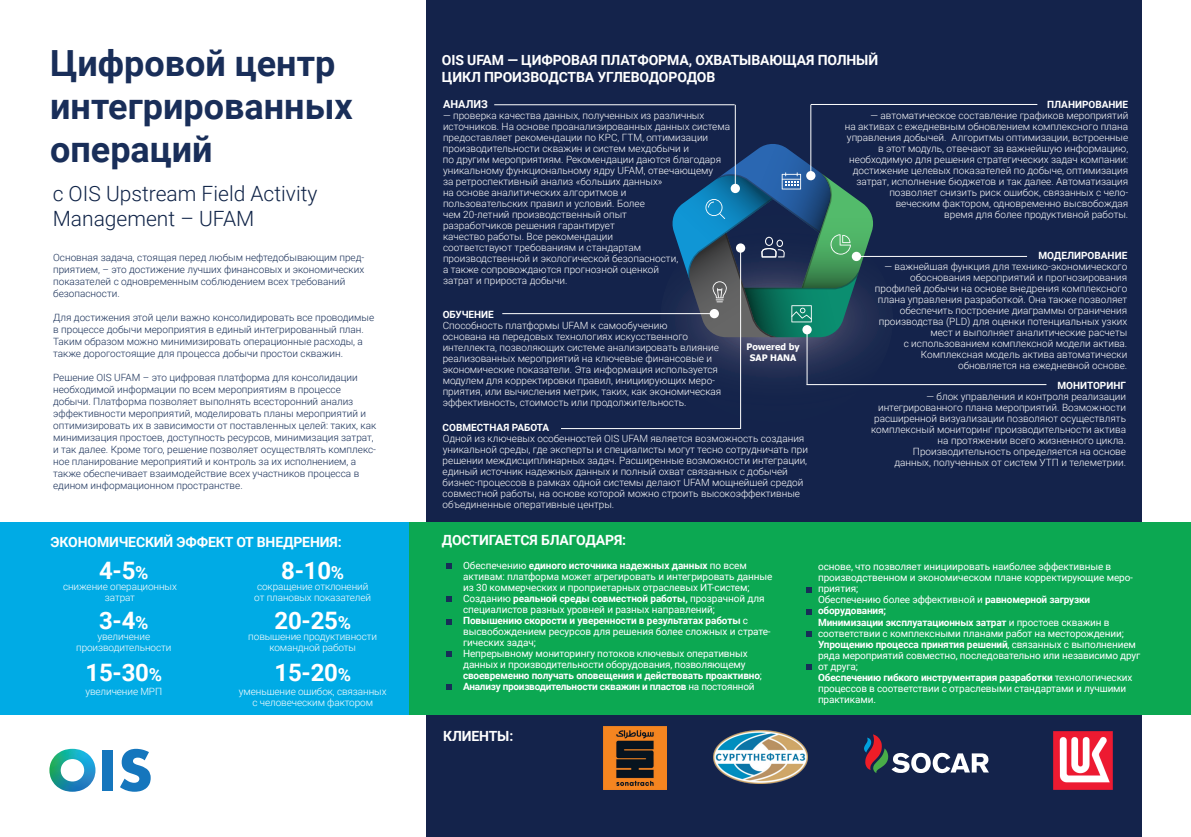
<style>
.page{position:relative;width:1191px;height:837px;background:#fff}
.page>*{position:absolute;margin:0;border:0;box-sizing:border-box;transform-origin:0 0}
.t1{font:700 36px/43.2px "Roboto";color:#192e59}
.t2{font:700 24px/49.4px "Roboto";letter-spacing:-.01em;color:#fff}
.t3{font:300 21px/25.2px "Roboto";color:#0f2347}
.t4{font:700 14px/16.8px "Roboto";letter-spacing:-.01em;color:#fff}
.t5{font:700 11px "Roboto";color:#fff}
.t6{font:300 10px/11px "Roboto";color:#fff}
.t7{font:10px/11px "Roboto";letter-spacing:-.015em;color:#fff}
.t8{font:300 10px/12px "Roboto";color:#172e57}
.t9{font:700 10px "Roboto";color:#fff}
.t10{font:700 9px/11px "Tahoma";color:#fff;text-align:center}
.s1{font-size:18px}
.s2{font-weight:700}
</style>
<div class="page">
<div style="left:426px;top:0;width:715px;height:836px;background:#14234b"></div>
<svg style="left:660px;top:255px;width:233px;height:167px"></svg>
<svg style="left:670px;top:142px;width:205px;height:195px"></svg>
<hr style="left:740px;top:248px;width:1px;height:181px;background:#fff">
<div style="left:405px;top:521px;width:786px;height:193px;background:#0ca852"></div>
<svg style="left:446px;top:563px;width:6px;height:6px"></svg>
<svg style="left:446px;top:596px;width:6px;height:5px"></svg>
<svg style="left:446px;top:619px;width:6px;height:5px"></svg>
<svg style="left:446px;top:651px;width:6px;height:5px"></svg>
<img style="left:1054px;top:731px;width:58px;height:58px">
<img style="left:603px;top:726px;width:64px;height:63px">
<hr style="left:811px;top:104px;width:226px;height:1px;background:#fff">
<hr style="left:810px;top:105px;width:1px;height:68px;background:#fff">
<hr style="left:735px;top:105px;width:1px;height:83px;background:#fff">
<hr style="left:858px;top:256px;width:169px;height:1px;background:#fff">
<hr style="left:806px;top:384px;width:240px;height:1px;background:#fff">
<hr style="left:806px;top:330px;width:1px;height:54px;background:#fff">
<hr style="left:502px;top:313px;width:212px;height:1px;background:#fff">
<hr style="left:561px;top:428px;width:179px;height:1px;background:#fff">
<div style="left:0;top:521px;width:408px;height:193px;background:#00abe5"></div>
<svg style="left:806px;top:631px;width:6px;height:5px"></svg>
<svg style="left:806px;top:664px;width:6px;height:5px"></svg>
<svg style="left:806px;top:587px;width:6px;height:5px"></svg>
<svg style="left:806px;top:609px;width:6px;height:6px"></svg>
<svg style="left:864px;top:734px;width:125px;height:39px"></svg>
<div style="left:730px;top:184px;width:10px;height:9px;background:#fff;border-radius:50%"></div>
<div style="left:806px;top:171px;width:9px;height:9px;background:#fff;border-radius:50%"></div>
<div style="left:851px;top:252px;width:10px;height:9px;background:#fff;border-radius:50%"></div>
<div style="left:802px;top:325px;width:9px;height:9px;background:#fff;border-radius:50%"></div>
<div style="left:736px;top:243px;width:9px;height:9px;background:#fff;border-radius:50%"></div>
<div style="left:709px;top:309px;width:10px;height:9px;background:#fff;border-radius:50%"></div>
<svg style="left:49px;top:748px;width:46px;height:43px"></svg>
<div style="left:102px;top:749px;width:11px;height:41px;background:#1576bd"></div>
<svg style="left:120px;top:748px;width:31px;height:43px"></svg>
<hr style="left:494px;top:104px;width:240px;height:1px;background:#fff">
<svg style="left:446px;top:684px;width:6px;height:5px"></svg>
<img style="left:713px;top:730px;width:95px;height:53px">
<h1 class="t1" style="left:50px;top:40px;width:304px">Цифровой центр интегрированных операций</h1>
<h3 class="t3" style="left:53px;top:180px;width:266px">c OIS Upstream Field Activity<br>Management – UFAM</h3>
<p class="t8" style="left:53px;top:250px;width:313px">Основная задача, стоящая перед любым нефтедобывающим пред&shy;приятием, – это достижение лучших финансовых и экономических показателей с одновременным соблюдением всех требований безопасности.</p>
<p class="t8" style="left:53px;top:310px;width:322px">Для достижения этой цели важно консолидировать все проводимые в процессе добычи мероприятия в единый интегрированный план.<br>Таким образом можно минимизировать операционные расходы, а также дорогостоящие для процесса добычи простои скважин.</p>
<p class="t8" style="left:53px;top:370px;width:325px">Решение OIS UFAM – это цифровая платформа для консолидации необходимой информации по всем мероприятиям в процессе добычи. Платформа позволяет выполнять всесторонний анализ эффективности мероприятий, моделировать планы мероприятий и оптимизировать их в зависимости от поставленных целей: таких, как минимизация простоев, доступность ресурсов, минимизация затрат, и так далее. Кроме того, решение позволяет осуществлять комплекс&shy;ное планирование мероприятий и контроль за их исполнением, а также обеспечивает взаимодействие всех участников процесса в едином информационном пространстве.</p>
<h3 class="t4" style="left:51px;top:533px;width:292px">ЭКОНОМИЧЕСКИЙ ЭФФЕКТ ОТ ВНЕДРЕНИЯ:</h3>
<h2 class="t2" style="left:99px;top:545px;width:51px">4-5<span class="s1">%<br></span>3-4<span class="s1">%</span></h2>
<h2 class="t2" style="left:274px;top:545px;width:78px">8-10<span class="s1">%<br></span>20-25<span class="s1">%</span></h2>
<p class="t6" style="left:254px;top:580px;width:118px">сокращение отклонений от плановых показателей</p>
<p class="t6" style="left:63px;top:580px;width:115px;text-align:center">снижение операционных затрат</p>
<p class="t6" style="left:76px;top:630px;width:97px;text-align:center">увеличение производительности</p>
<p class="t6" style="left:248px;top:630px;width:130px;text-align:center">повышение продуктивности командной работы</p>
<h2 class="t2" style="left:85px;top:646px;width:78px">15-30<span class="s1">%</span></h2>
<p class="t6" style="left:85px;top:685px;width:78px">увеличение МРП</p>
<h2 class="t2" style="left:274px;top:646px;width:78px">15-20<span class="s1">%</span></h2>
<p class="t6" style="left:239px;top:685px;width:149px;text-align:center">уменьшение ошибок, связанных с человеческим фактором</p>
<h3 class="t4" style="left:442px;top:51px;width:438px">OIS UFAM — ЦИФРОВАЯ ПЛАТФОРМА, ОХВАТЫВАЮЩАЯ ПОЛНЫЙ<br>ЦИКЛ ПРОИЗВОДСТВА УГЛЕВОДОРОДОВ</h3>
<p class="t5" style="left:443px;top:97px;width:47px">АНАЛИЗ</p>
<p class="t6" style="left:443px;top:110px;width:289px">— проверка качества данных, полученных из различных источников. На основе проанализированных данных система предоставляет рекомендации по КРС, ГТМ, оптимизации производительности скважин и систем мехдобычи и<br>по другим мероприятиям. Рекомендации даются благодаря уникальному функциональному ядру UFAM, отвечающему<br>за ретроспективный анализ «больших данных»<br>на основе аналитических алгоритмов и<br>пользовательских правил и условий. Более<br>чем 20-летний производственный опыт<br>разработчиков решения гарантирует<br>качество работы. Все рекомендации<br>соответствуют требованиям и стандартам производственной и экологической безопасности,<br>а также сопровождаются прогнозной оценкой<br>затрат и прироста добычи.</p>
<p class="t9" style="left:1047px;top:97px;width:83px">ПЛАНИРОВАНИЕ</p>
<p class="t6" style="left:844px;top:109px;width:285px;text-align:right">— автоматическое составление графиков мероприятий<br>на активах с ежедневным обновлением комплексного плана управления добычей. Алгоритмы оптимизации, встроенные в этот модуль, отвечают за важнейшую информацию, необходимую для решения стратегических задач компании: достижение целевых показателей по добыче, оптимизация затрат, исполнение бюджетов и так далее. Автоматизация позволяет снизить риск ошибок, связанных с чело&shy;веческим фактором, одновременно высвобождая<br>время для более продуктивной работы.</p>
<p class="t9" style="left:1038px;top:248px;width:90px">МОДЕЛИРОВАНИЕ</p>
<p class="t6" style="left:875px;top:260px;width:254px;text-align:right">— важнейшая функция для технико-экономического обоснования мероприятий и прогнозирования профилей добычи на основе внедрения комплексного плана управления разработкой. Она также позволяет обеспечить построение диаграммы ограничения производства (PLD) для оценки потенциальных узких мест и выполняет аналитические расчеты<br>с использованием комплексной модели актива.<br>Комплексная модель актива автоматически обновляется на ежедневной основе.</p>
<p class="t9" style="left:1057px;top:378px;width:70px">МОНИТОРИНГ</p>
<p class="t6" style="left:871px;top:390px;width:256px;text-align:right">— блок управления и контроля реализации интегрированного плана мероприятий. Возможности расширенной визуализации позволяют осуществлять комплексный мониторинг производительности актива на протяжении всего жизненного цикла.<br>Производительность определяется на основе<br>данных, полученных от систем УТП и телеметрии.</p>
<p class="t9" style="left:443px;top:307px;width:52px">ОБУЧЕНИЕ</p>
<p class="t6" style="left:443px;top:319px;width:280px">Способность платформы UFAM к самообучению<br>основана на передовых технологиях искусственного интеллекта, позволяющих системе анализировать влияние реализованных мероприятий на ключевые финансовые и экономические показатели. Эта информация используется модулем для корректировки правил, инициирующих меро&shy;приятия, или вычисления метрик, таких, как экономическая эффективность, стоимость или продолжительность.</p>
<p class="t10" style="left:746px;top:340px;width:55px">Powered by<br>SAP HANA</p>
<p class="t9" style="left:442px;top:420px;width:108px">СОВМЕСТНАЯ РАБОТА</p>
<p class="t6" style="left:442px;top:432px;width:367px">Одной из ключевых особенностей OIS UFAM является возможность создания уникальной среды, где эксперты и специалисты могут тесно сотрудничать при решении междисциплинарных задач. Расширенные возможности интеграции, единый источник надежных данных и полный охват связанных с добычей бизнес-процессов в рамках одной системы делают UFAM мощнейшей средой совместной работы, на основе которой можно строить высокоэффективные объединенные оперативные центры.</p>
<h3 class="t4" style="left:442px;top:530px;width:186px">ДОСТИГАЕТСЯ БЛАГОДАРЯ:</h3>
<p class="t7" style="left:463px;top:559px;width:311px">Обеспечению <span class="s2">единого источника надежных данных</span> по всем активам: платформа может агрегировать и интегрировать данные из 30 коммерческих и проприетарных отраслевых ИТ-систем; Созданию <span class="s2">реальной среды совместной работы,</span> прозрачной для специалистов разных уровней и разных направлений; <span class="s2">Повышению скорости и уверенности в результатах работы</span> с высвобождением ресурсов для решения более сложных и страте&shy;гических задач;<br>Непрерывному мониторингу потоков ключевых оперативных данных и производительности оборудования, позволяющему <span class="s2">своевременно получать оповещения и действовать проактивно</span>; <span class="s2">Анализу производительности скважин и пластов</span> на постоянной</p>
<h3 class="t4" style="left:443px;top:727px;width:72px">КЛИЕНТЫ:</h3>
<p class="t7" style="left:818px;top:560px;width:324px">основе, что позволяет инициировать наиболее эффективные в производственном и экономическом плане корректирующие меро&shy;приятия;<br>Обеспечению более эффективной и <span class="s2">равномерной загрузки оборудования;<br>Минимизации эксплуатационных затрат</span> и простоев скважин в соответствии с комплексными планами работ на месторождении; <span class="s2">Упрощению процесса принятия решений</span>, связанных с выполнением ряда мероприятий совместно, последовательно или независимо друг от друга;<br><span class="s2">Обеспечению гибкого инструментария разработки</span> технологических процессов в соответствии с отраслевыми стандартами и лучшими практиками.</p>
</div>
